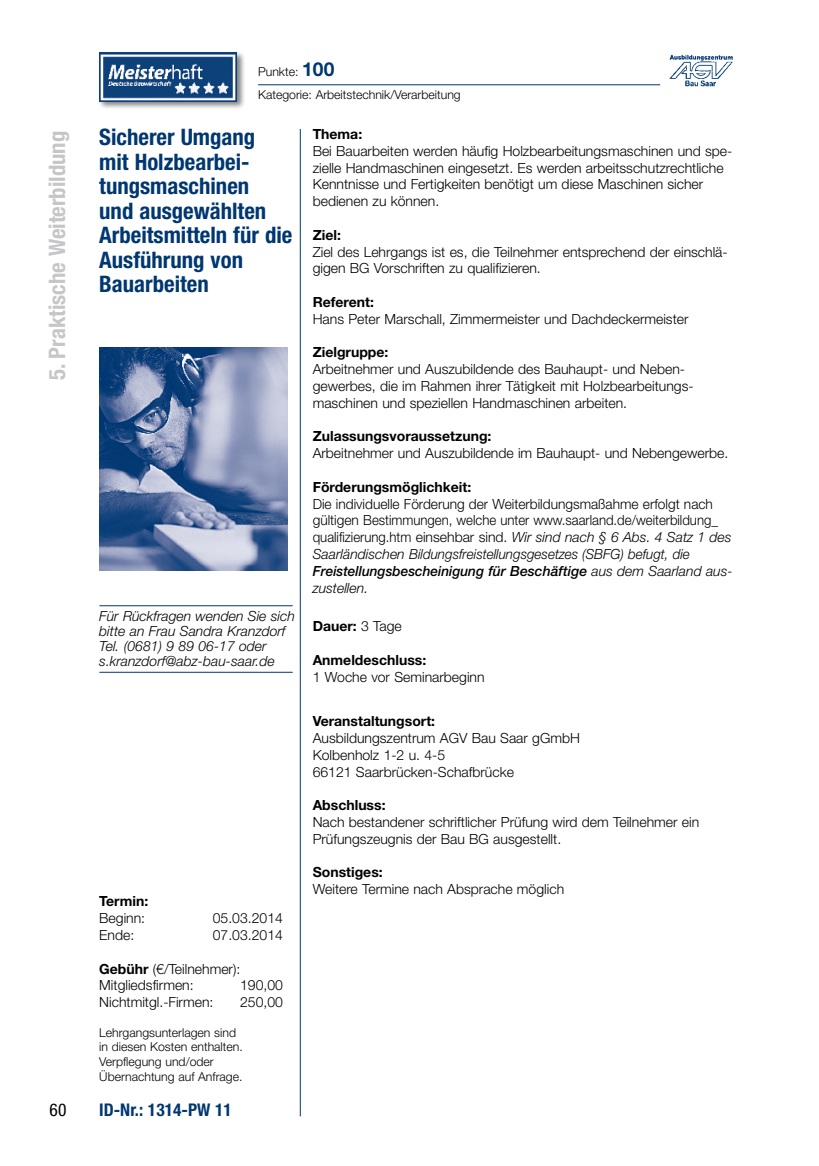
<style>
.page{position:relative;width:819px;height:1166px;background:#fff}
.page>*{position:absolute;margin:0;border:0;box-sizing:border-box;transform-origin:0 0}
.t1{font:700 condensed 22.75px/24.5px "Helvetica Neue LT Std";color:#003771}
.t2{font:700 condensed 22.75px "Helvetica Neue LT Std";color:#c5c6c8}
.t3{font:700 condensed 17.5px "Helvetica Neue LT Std";color:#003771}
.t4{font:condensed 17.5px "Helvetica Neue LT Std";color:#000}
.t5{font:300 14px/16.8px "Helvetica Neue LT Std";color:#000}
.t6{font:700 14px "Helvetica Neue LT Std";color:#000}
.t7{font:italic 300 14px/14.9px "Helvetica Neue LT Std";color:#000}
.t8{font:300 12.25px/14.7px "Helvetica Neue LT Std";color:#000}
.s1{font-weight:700;font-size:19.25px;color:#003771}
.s2{font-weight:700}
.s3{font-style:italic}
.s4{font-weight:500;font-style:italic}
.s5{font-weight:300}
</style>
<div class="page">
<hr style="left:300px;top:129px;width:1px;height:987px;background:#003771">
<img style="left:99px;top:347px;width:189px;height:223px">
<hr style="left:258px;top:84px;width:402px;height:1px;background:#003771">
<img style="left:669px;top:55px;width:64px;height:32px">
<div style="left:97px;top:51px;width:148px;height:59px;background:#000;opacity:.5"></div>
<img style="left:99px;top:53px;width:138px;height:48px">
<hr style="left:100px;top:605px;width:192px;height:1px;background:#003771">
<hr style="left:100px;top:672px;width:192px;height:1px;background:#003771">
<h1 class="t2" style="left:43px;top:380px;width:251px;rotate:-90deg">5. Praktische Weiterbildung</h1>
<p class="t4" style="left:50px;top:1100px;width:18px">60</p>
<p class="t8" style="left:258px;top:60px;width:204px;line-height:22.8px">Punkte: <span class="s1">100<br></span>Kategorie: Arbeitstechnik/Verarbeitung</p>
<h1 class="t1" style="left:99px;top:125px;width:195px">Sicherer Umgang<br>mit Holzbearbei&shy;tungsmaschinen<br>und ausgewählten<br>Arbeitsmitteln für die<br>Ausführung von<br>Bauarbeiten</h1>
<p class="t7" style="left:99px;top:609px;width:197px">Für Rückfragen wenden Sie sich bitte an Frau Sandra Kranzdorf<br>Tel. (0681) 9 89 06-17 oder s.kranzdorf@abz-bau-saar.de</p>
<p class="t6" style="left:99px;top:892px;width:50px">Termin:</p>
<p class="t5" style="left:99px;top:909px;width:47px">Beginn:</p>
<p class="t5" style="left:213px;top:909px;width:72px">05.03.2014</p>
<p class="t5" style="left:99px;top:926px;width:37px">Ende:</p>
<p class="t5" style="left:213px;top:926px;width:72px">07.03.2014</p>
<p class="t5" style="left:99px;top:960px;width:142px"><span class="s2">Gebühr</span> (€/Teilnehmer):<br>Mitgliedsfirmen:</p>
<p class="t5" style="left:240px;top:976px;width:44px">190,00</p>
<p class="t5" style="left:99px;top:993px;width:116px">Nichtmitgl.-Firmen:</p>
<p class="t5" style="left:240px;top:993px;width:44px">250,00</p>
<p class="t8" style="left:99px;top:1024px;width:145px">Lehrgangsunterlagen sind in diesen Kosten enthalten.<br>Verpflegung und/oder<br>Übernachtung auf Anfrage.</p>
<p class="t3" style="left:99px;top:1099px;width:134px">ID-Nr.: 1314-PW 11</p>
<p class="t6" style="left:313px;top:125px;width:51px">Thema:</p>
<p class="t5" style="left:313px;top:142px;width:421px">Bei Bauarbeiten werden häufig Holzbearbeitungsmaschinen und spe&shy;zielle Handmaschinen eingesetzt. Es werden arbeitsschutzrechtliche Kenntnisse und Fertigkeiten benötigt um diese Maschinen sicher bedienen zu können.</p>
<p class="t6" style="left:313px;top:226px;width:30px">Ziel:</p>
<p class="t5" style="left:313px;top:243px;width:416px">Ziel des Lehrgangs ist es, die Teilnehmer entsprechend der einschlä&shy;gigen BG Vorschriften zu qualifizieren.</p>
<p class="t6" style="left:313px;top:293px;width:63px">Referent:</p>
<p class="t5" style="left:313px;top:310px;width:377px">Hans Peter Marschall, Zimmermeister und Dachdeckermeister</p>
<p class="t6" style="left:313px;top:344px;width:77px">Zielgruppe:</p>
<p class="t5" style="left:313px;top:360px;width:382px">Arbeitnehmer und Auszubildende des Bauhaupt- und Neben&shy;gewerbes, die im Rahmen ihrer Tätigkeit mit Holzbearbeitungs&shy;maschinen und speziellen Handmaschinen arbeiten.</p>
<p class="t6" style="left:313px;top:428px;width:180px">Zulassungsvoraussetzung:</p>
<p class="t5" style="left:313px;top:444px;width:417px">Arbeitnehmer und Auszubildende im Bauhaupt- und Nebengewerbe.</p>
<p class="t6" style="left:313px;top:478px;width:160px">Förderungsmöglichkeit:</p>
<p class="t5" style="left:313px;top:495px;width:421px">Die individuelle Förderung der Weiterbildungsmaßahme erfolgt nach gültigen Bestimmungen, welche unter www.saarland.de/weiterbildung_ qualifizierung.htm einsehbar sind. <span class="s3">Wir sind nach § 6 Abs. 4 Satz 1 des Saarländischen Bildungsfreistellungsgesetzes (SBFG) befugt, die </span><span class="s4">Freistellungsbescheinigung für Beschäftige</span> <span class="s3">aus dem Saarland aus&shy;zustellen.</span></p>
<p class="t6" style="left:313px;top:617px;width:90px">Dauer: <span class="s5">3 Tage</span></p>
<p class="t6" style="left:313px;top:651px;width:115px">Anmeldeschluss:</p>
<p class="t5" style="left:313px;top:668px;width:173px">1 Woche vor Seminarbeginn</p>
<p class="t6" style="left:313px;top:712px;width:124px">Veranstaltungsort:</p>
<p class="t5" style="left:313px;top:729px;width:269px">Ausbildungszentrum AGV Bau Saar gGmbH<br>Kolbenholz 1-2 u. 4-5<br>66121 Saarbrücken-Schafbrücke</p>
<p class="t6" style="left:313px;top:796px;width:74px">Abschluss:</p>
<p class="t5" style="left:313px;top:813px;width:388px">Nach bestandener schriftlicher Prüfung wird dem Teilnehmer ein<br>Prüfungszeugnis der Bau BG ausgestellt.</p>
<p class="t6" style="left:313px;top:864px;width:71px">Sonstiges:</p>
<p class="t5" style="left:313px;top:880px;width:253px">Weitere Termine nach Absprache möglich</p>
</div>
